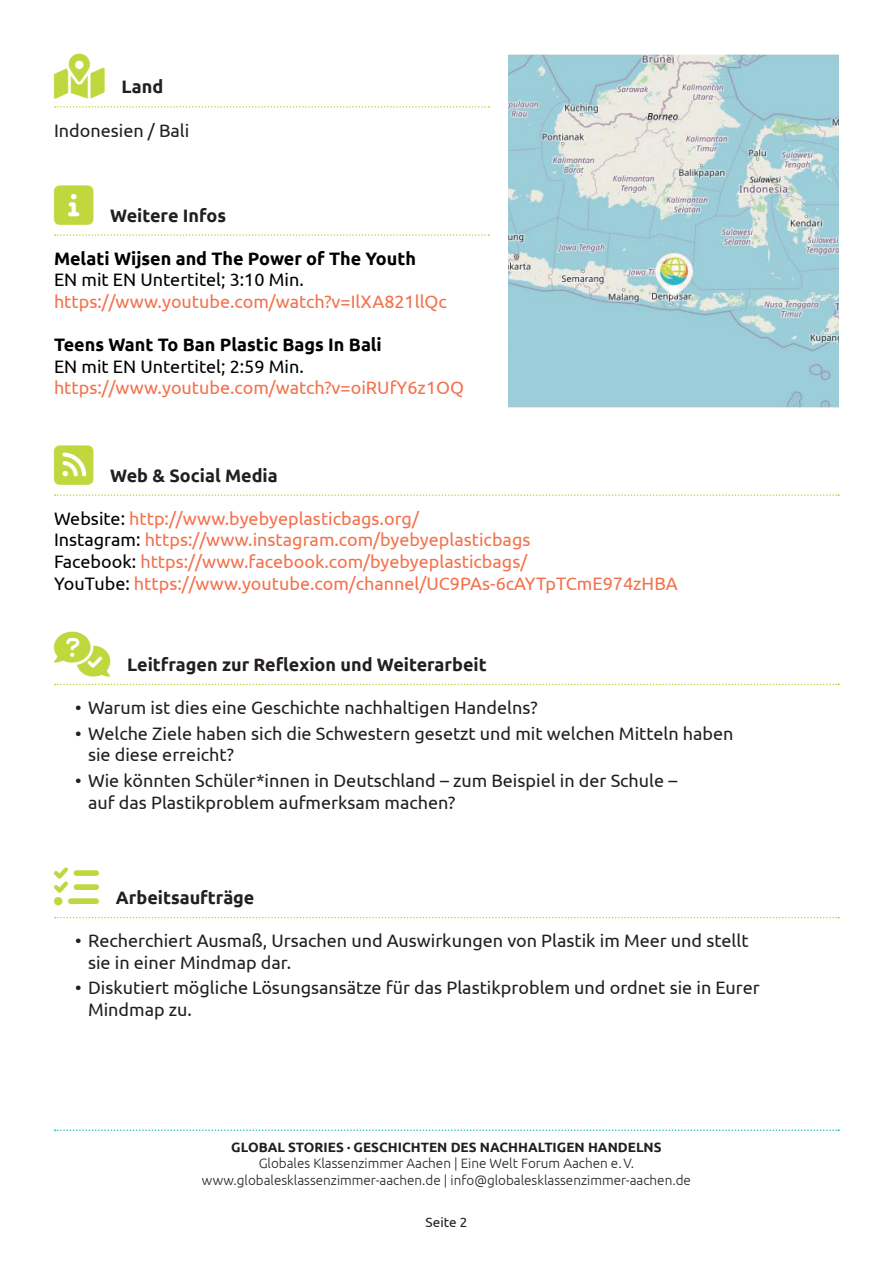
<style>
.page{position:relative;width:893px;height:1263px;background:#fff}
.page>*{position:absolute;margin:0;border:0;box-sizing:border-box;transform-origin:0 0}
.t1{font:18px/21.6px "Ubuntu";color:#231f20}
.t2{font:18px/21.6px "Ubuntu";color:#f3714c}
.t3{font:700 18px "Ubuntu";color:#231f20}
.t4{font:700 18px "Ubuntu";color:#000}
.t5{font:18px "Ubuntu";color:#000}
.t6{font:300 13.5px/16.2px "Ubuntu";color:#231f20;text-align:center}
.t7{font:700 13.5px "Ubuntu";color:#231f20}
.t8{font:13.5px "Ubuntu";color:#231f20}
.s1{color:#000}
.s2{color:#c0d73e}
</style>
<div class="page">
<svg style="left:55px;top:1129px;width:784px;height:2px"></svg>
<svg style="left:55px;top:684px;width:784px;height:1px"></svg>
<svg style="left:55px;top:234px;width:434px;height:2px"></svg>
<svg style="left:55px;top:917px;width:784px;height:1px"></svg>
<svg style="left:55px;top:494px;width:784px;height:2px"></svg>
<img style="left:509px;top:54px;width:330px;height:354px">
<svg style="left:55px;top:106px;width:434px;height:2px"></svg>
<p class="t3" style="left:122px;top:76px;width:43px">Land</p>
<p class="t1" style="left:54px;top:119px;width:137px">Indonesien / Bali</p>
<p class="t3" style="left:110px;top:204px;width:117px">Weitere Infos</p>
<p class="t4" style="left:54px;top:247px;width:364px">Melati Wijsen and The Power of The Youth</p>
<p class="t5" style="left:54px;top:269px;width:251px">EN mit EN Untertitel; 3:10 Min.</p>
<p class="t2" style="left:54px;top:290px;width:394px">https://www.youtube.com/watch?v=IlXA821llQc</p>
<p class="t4" style="left:54px;top:334px;width:329px">Teens Want To Ban Plastic Bags In Bali</p>
<p class="t5" style="left:54px;top:355px;width:251px">EN mit EN Untertitel; 2:59 Min.</p>
<p class="t2" style="left:54px;top:377px;width:412px">https://www.youtube.com/watch?v=oiRUfY6z1OQ</p>
<p class="t3" style="left:110px;top:464px;width:169px">Web &amp; Social Media</p>
<p class="t2" style="left:54px;top:507px;width:625px"><span class="s1">Website:</span> http://www.byebyeplasticbags.org/<br><span class="s1">Instagram:</span> https://www.instagram.com/byebyeplasticbags<br><span class="s1">Facebook:</span> https://www.facebook.com/byebyeplasticbags/<br><span class="s1">YouTube:</span> https://www.youtube.com/channel/UC9PAs-6cAYTpTCmE974zHBA</p>
<p class="t3" style="left:54px;top:653px;width:434px"><span class="s2">★</span> Leitfragen zur Reflexion und Weiterarbeit</p>
<p class="t1" style="left:75px;top:696px;width:464px">• Warum ist dies eine Geschichte nachhaltigen Handelns?</p>
<p class="t1" style="left:88px;top:722px;width:647px;text-indent:-13px">• Welche Ziele haben sich die Schwestern gesetzt und mit welchen Mitteln haben sie diese erreicht?</p>
<p class="t1" style="left:88px;top:769px;width:591px;text-indent:-13px">• Wie könnten Schüler*innen in Deutschland – zum Beispiel in der Schule – auf das Plastikproblem aufmerksam machen?</p>
<p class="t3" style="left:54px;top:887px;width:202px"><span class="s2">★</span> Arbeitsaufträge</p>
<p class="t1" style="left:88px;top:929px;width:662px;text-indent:-13px">• Recherchiert Ausmaß, Ursachen und Auswirkungen von Plastik im Meer und stellt sie in einer Mindmap dar.</p>
<p class="t1" style="left:88px;top:977px;width:673px;text-indent:-13px">• Diskutiert mögliche Lösungsansätze für das Plastikproblem und ordnet sie in Eurer<br>Mindmap zu.</p>
<p class="t7" style="left:231px;top:1139px;width:432px">GLOBAL STORIES · GESCHICHTEN DES NACHHALTIGEN HANDELNS</p>
<p class="t6" style="left:202px;top:1155px;width:490px">Globales Klassenzimmer Aachen | Eine Welt Forum Aachen e.V. www.globalesklassenzimmer-aachen.de | info@globalesklassenzimmer-aachen.de</p>
<p class="t8" style="left:426px;top:1214px;width:43px">Seite 2</p>
</div>
